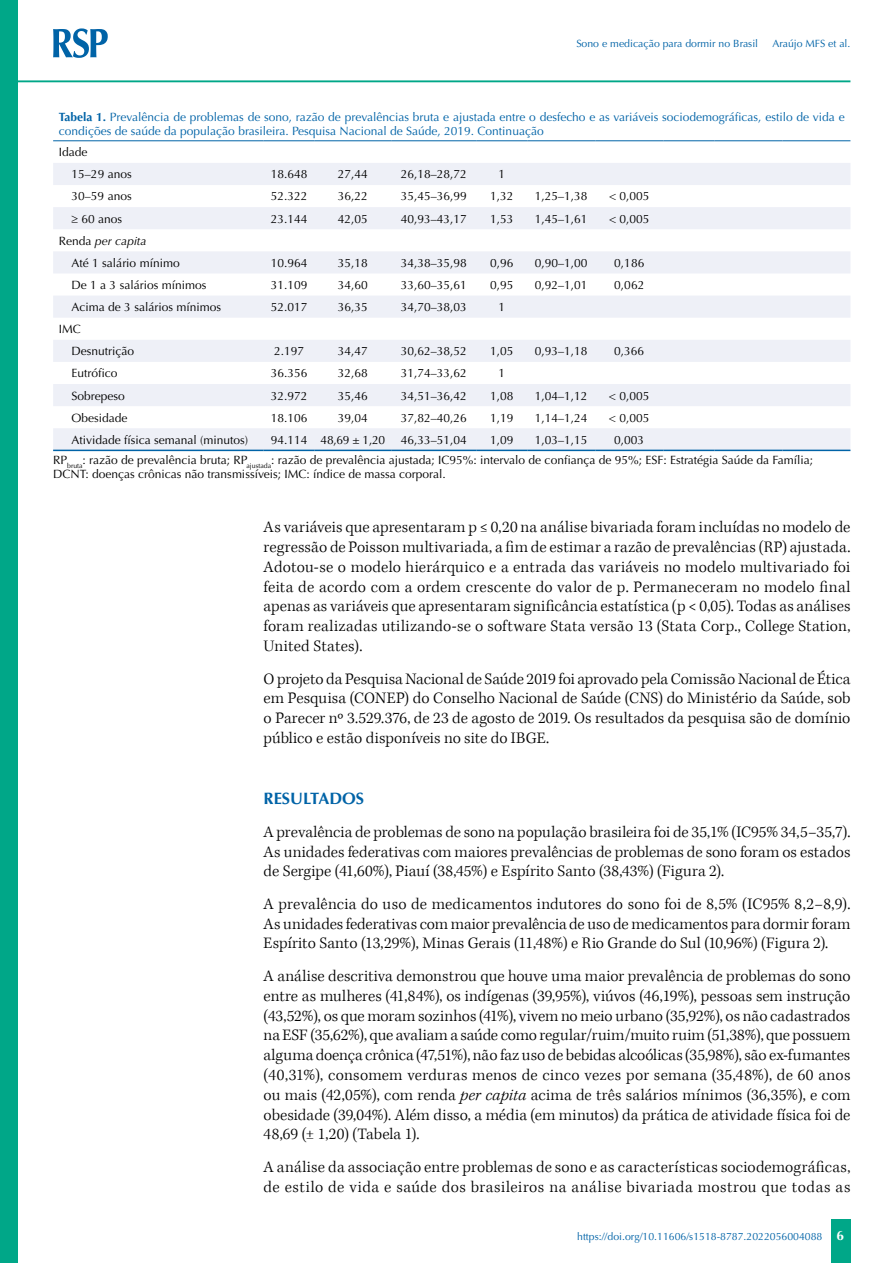
<style>
.page{position:relative;width:893px;height:1263px;background:#fff}
.page>*{position:absolute;margin:0;border:0;box-sizing:border-box;transform-origin:0 0}
.t1{font:300 16.5px/19.8px "Kepler Std";letter-spacing:.01em;color:#000;text-align:justify}
.t2{font:700 16.5px "Optima";color:#0063a7}
.t3{font:700 13.5px "Optima";color:#fff}
.t4{font:12px/22px "Optima";color:#000}
.t5{font:12px/14.2px "Optima";color:#0063a7}
.t6{font:10.5px "Optima";color:#0063a7}
.s1{font-weight:700}
.s2{font-style:italic}
</style>
<div class="page">
<div style="left:831px;top:1220px;width:20px;height:43px;background:#00a788"></div>
<div style="left:0;top:0;width:18px;height:1263px;background:#00a788"></div>
<svg style="left:53px;top:28px;width:55px;height:30px"></svg>
<hr style="left:18px;top:80px;width:832px;height:2px;background:#00a788">
<svg style="left:53px;top:163px;width:797px;height:287px;fill:#eef0f7"></svg>
<hr style="left:53px;top:450px;width:211px;height:1px;background:#0063a7">
<hr style="left:264px;top:450px;width:51px;height:1px;background:#0063a7">
<hr style="left:315px;top:450px;width:76px;height:1px;background:#0063a7">
<hr style="left:391px;top:450px;width:85px;height:1px;background:#0063a7">
<hr style="left:476px;top:450px;width:51px;height:1px;background:#0063a7">
<hr style="left:527px;top:450px;width:68px;height:1px;background:#0063a7">
<hr style="left:595px;top:450px;width:68px;height:1px;background:#0063a7">
<hr style="left:663px;top:450px;width:51px;height:1px;background:#0063a7">
<hr style="left:714px;top:450px;width:68px;height:1px;background:#0063a7">
<hr style="left:782px;top:450px;width:68px;height:1px;background:#0063a7">
<hr style="left:53px;top:140px;width:211px;height:1px;background:#0063a7">
<hr style="left:264px;top:140px;width:51px;height:1px;background:#0063a7">
<hr style="left:315px;top:140px;width:76px;height:1px;background:#0063a7">
<hr style="left:391px;top:140px;width:85px;height:1px;background:#0063a7">
<hr style="left:476px;top:140px;width:51px;height:1px;background:#0063a7">
<hr style="left:527px;top:140px;width:68px;height:1px;background:#0063a7">
<hr style="left:595px;top:140px;width:68px;height:1px;background:#0063a7">
<hr style="left:663px;top:140px;width:51px;height:1px;background:#0063a7">
<hr style="left:714px;top:140px;width:68px;height:1px;background:#0063a7">
<hr style="left:782px;top:140px;width:68px;height:1px;background:#0063a7">
<p class="t6" style="left:576px;top:37px;width:183px">Sono e medicação para dormir no Brasil</p>
<p class="t6" style="left:772px;top:37px;width:80px">Araújo MFS et al.</p>
<p class="t5" style="left:59px;top:110px;width:787px"><span class="s1">Tabela 1.</span> Prevalência de problemas de sono, razão de prevalências bruta e ajustada entre o desfecho e as variáveis sociodemográficas, estilo de vida e condições de saúde da população brasileira. Pesquisa Nacional de Saúde, 2019. Continuação</p>
<p class="t4" style="left:72px;top:141px;width:62px;text-indent:-13px">Idade<br>15–29 anos</p>
<p class="t4" style="left:271px;top:163px;width:38px">18.648</p>
<p class="t4" style="left:338px;top:163px;width:32px">27,44</p>
<p class="t4" style="left:401px;top:163px;width:68px">26,18–28,72</p>
<p class="t4" style="left:498px;top:163px;width:8px">1</p>
<p class="t4" style="left:72px;top:186px;width:62px">30–59 anos</p>
<p class="t4" style="left:271px;top:186px;width:38px">52.322</p>
<p class="t4" style="left:338px;top:186px;width:32px">36,22</p>
<p class="t4" style="left:401px;top:186px;width:68px">35,45–36,99</p>
<p class="t4" style="left:490px;top:186px;width:25px">1,32</p>
<p class="t4" style="left:535px;top:186px;width:54px">1,25–1,38</p>
<p class="t4" style="left:609px;top:186px;width:42px">&lt; 0,005</p>
<p class="t4" style="left:72px;top:208px;width:52px">≥ 60 anos</p>
<p class="t4" style="left:271px;top:208px;width:38px">23.144</p>
<p class="t4" style="left:338px;top:208px;width:32px">42,05</p>
<p class="t4" style="left:401px;top:208px;width:68px">40,93–43,17</p>
<p class="t4" style="left:490px;top:208px;width:25px">1,53</p>
<p class="t4" style="left:535px;top:208px;width:54px">1,45–1,61</p>
<p class="t4" style="left:609px;top:208px;width:42px">&lt; 0,005</p>
<p class="t4" style="left:72px;top:230px;width:110px;text-indent:-13px">Renda <span class="s2">per capita<br></span>Até 1 salário mínimo</p>
<p class="t4" style="left:271px;top:252px;width:38px">10.964</p>
<p class="t4" style="left:338px;top:252px;width:32px">35,18</p>
<p class="t4" style="left:401px;top:252px;width:68px">34,38–35,98</p>
<p class="t4" style="left:490px;top:252px;width:25px">0,96</p>
<p class="t4" style="left:535px;top:252px;width:54px">0,90–1,00</p>
<p class="t4" style="left:614px;top:252px;width:32px">0,186</p>
<p class="t4" style="left:72px;top:274px;width:136px">De 1 a 3 salários mínimos</p>
<p class="t4" style="left:271px;top:274px;width:38px">31.109</p>
<p class="t4" style="left:338px;top:274px;width:32px">34,60</p>
<p class="t4" style="left:401px;top:274px;width:68px">33,60–35,61</p>
<p class="t4" style="left:490px;top:274px;width:25px">0,95</p>
<p class="t4" style="left:535px;top:274px;width:54px">0,92–1,01</p>
<p class="t4" style="left:614px;top:274px;width:32px">0,062</p>
<p class="t4" style="left:72px;top:296px;width:151px">Acima de 3 salários mínimos</p>
<p class="t4" style="left:271px;top:296px;width:38px">52.017</p>
<p class="t4" style="left:338px;top:296px;width:32px">36,35</p>
<p class="t4" style="left:401px;top:296px;width:68px">34,70–38,03</p>
<p class="t4" style="left:498px;top:296px;width:8px">1</p>
<p class="t4" style="left:72px;top:318px;width:64px;text-indent:-13px">IMC<br>Desnutrição</p>
<p class="t4" style="left:274px;top:340px;width:32px">2.197</p>
<p class="t4" style="left:338px;top:340px;width:32px">34,47</p>
<p class="t4" style="left:401px;top:340px;width:68px">30,62–38,52</p>
<p class="t4" style="left:490px;top:340px;width:25px">1,05</p>
<p class="t4" style="left:535px;top:340px;width:54px">0,93–1,18</p>
<p class="t4" style="left:614px;top:340px;width:32px">0,366</p>
<p class="t4" style="left:72px;top:362px;width:48px">Eutrófico</p>
<p class="t4" style="left:271px;top:362px;width:38px">36.356</p>
<p class="t4" style="left:338px;top:362px;width:32px">32,68</p>
<p class="t4" style="left:401px;top:362px;width:68px">31,74–33,62</p>
<p class="t4" style="left:498px;top:362px;width:8px">1</p>
<p class="t4" style="left:72px;top:385px;width:55px">Sobrepeso</p>
<p class="t4" style="left:271px;top:385px;width:38px">32.972</p>
<p class="t4" style="left:338px;top:385px;width:32px">35,46</p>
<p class="t4" style="left:401px;top:385px;width:68px">34,51–36,42</p>
<p class="t4" style="left:490px;top:385px;width:25px">1,08</p>
<p class="t4" style="left:535px;top:385px;width:54px">1,04–1,12</p>
<p class="t4" style="left:609px;top:385px;width:42px">&lt; 0,005</p>
<p class="t4" style="left:72px;top:407px;width:58px">Obesidade</p>
<p class="t4" style="left:271px;top:407px;width:38px">18.106</p>
<p class="t4" style="left:338px;top:407px;width:32px">39,04</p>
<p class="t4" style="left:401px;top:407px;width:68px">37,82–40,26</p>
<p class="t4" style="left:490px;top:407px;width:25px">1,19</p>
<p class="t4" style="left:535px;top:407px;width:54px">1,14–1,24</p>
<p class="t4" style="left:609px;top:407px;width:42px">&lt; 0,005</p>
<p class="t4" style="left:72px;top:429px;width:178px">Atividade física semanal (minutos)</p>
<p class="t4" style="left:271px;top:429px;width:116px">94.114 48,69 ± 1,20</p>
<p class="t4" style="left:401px;top:429px;width:68px">46,33–51,04</p>
<p class="t4" style="left:490px;top:429px;width:25px">1,09</p>
<p class="t4" style="left:535px;top:429px;width:54px">1,03–1,15</p>
<p class="t4" style="left:53px;top:430px;width:762px;line-height:20px;text-indent:561px">0,003<br>RP<sub>bruta</sub>: razão de prevalência bruta; RP<sub>ajustada</sub>: razão de prevalência ajustada; IC95%: intervalo de confiança de 95%; ESF: Estratégia Saúde da Família;</p>
<p class="t4" style="left:53px;top:463px;width:394px">DCNT: doenças crônicas não transmissíveis; IMC: índice de massa corporal.</p>
<p class="t1" style="left:264px;top:518px;width:588px">As variáveis que apresentaram p ≤ 0,20 na análise bivariada foram incluídas no modelo de regressão de Poisson multivariada, a fim de estimar a razão de prevalências (RP) ajustada.<br>Adotou-se o modelo hierárquico e a entrada das variáveis no modelo multivariado foi feita de acordo com a ordem crescente do valor de p. Permaneceram no modelo final apenas as variáveis que apresentaram significância estatística (p &lt; 0,05). Todas as análises foram realizadas utilizando-se o software Stata versão 13 (Stata Corp., College Station, United States).</p>
<p class="t1" style="left:264px;top:669px;width:588px">O projeto da Pesquisa Nacional de Saúde 2019 foi aprovado pela Comissão Nacional de Ética em Pesquisa (CONEP) do Conselho Nacional de Saúde (CNS) do Ministério da Saúde, sob o Parecer nº 3.529.376, de 23 de agosto de 2019. Os resultados da pesquisa são de domínio público e estão disponíveis no site do IBGE.</p>
<p class="t2" style="left:264px;top:789px;width:102px">RESULTADOS</p>
<p class="t1" style="left:264px;top:822px;width:588px">A prevalência de problemas de sono na população brasileira foi de 35,1% (IC95% 34,5–35,7).<br>As unidades federativas com maiores prevalências de problemas de sono foram os estados de Sergipe (41,60%), Piauí (38,45%) e Espírito Santo (38,43%) (Figura 2).</p>
<p class="t1" style="left:264px;top:894px;width:588px">A prevalência do uso de medicamentos indutores do sono foi de 8,5% (IC95% 8,2–8,9).<br>As unidades federativas com maior prevalência de uso de medicamentos para dormir foram Espírito Santo (13,29%), Minas Gerais (11,48%) e Rio Grande do Sul (10,96%) (Figura 2).</p>
<p class="t1" style="left:264px;top:967px;width:588px">A análise descritiva demonstrou que houve uma maior prevalência de problemas do sono entre as mulheres (41,84%), os indígenas (39,95%), viúvos (46,19%), pessoas sem instrução (43,52%), os que moram sozinhos (41%), vivem no meio urbano (35,92%), os não cadastrados na ESF (35,62%), que avaliam a saúde como regular/ruim/muito ruim (51,38%), que possuem alguma doença crônica (47,51%), não faz uso de bebidas alcoólicas (35,98%), são ex-fumantes (40,31%), consomem verduras menos de cinco vezes por semana (35,48%), de 60 anos ou mais (42,05%), com renda <span class="s2">per capita</span> acima de três salários mínimos (36,35%), e com obesidade (39,04%). Além disso, a média (em minutos) da prática de atividade física foi de 48,69 (± 1,20) (Tabela 1).</p>
<p class="t1" style="left:264px;top:1158px;width:588px">A análise da associação entre problemas de sono e as características sociodemográficas, de estilo de vida e saúde dos brasileiros na análise bivariada mostrou que todas as</p>
<p class="t6" style="left:577px;top:1230px;width:247px">https://doi.org/10.11606/s1518-8787.2022056004088</p>
<p class="t3" style="left:836px;top:1227px;width:9px">6</p>
</div>
